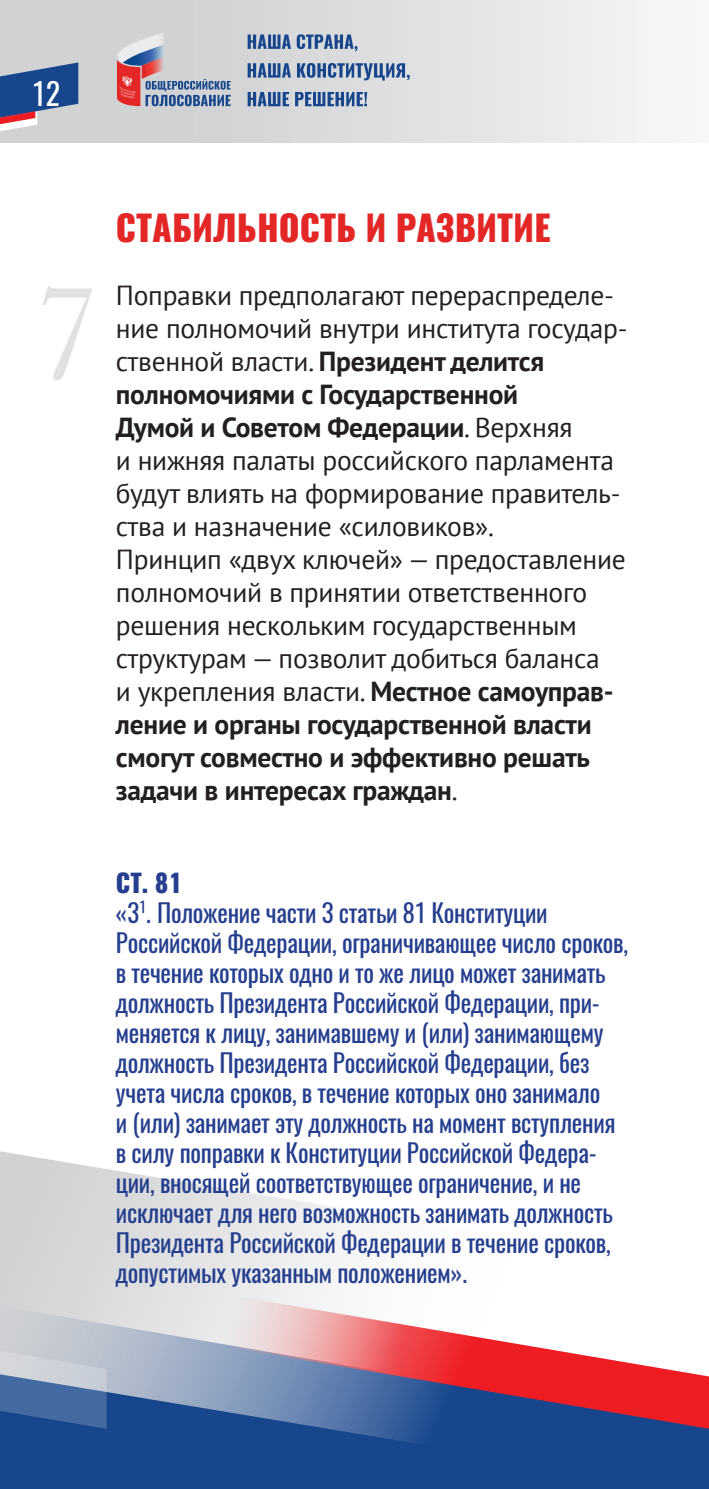
<style>
.page{position:relative;width:709px;height:1489px;background:#fff}
.page>*{position:absolute;margin:0;border:0;box-sizing:border-box;transform-origin:0 0}
.t1{font:140px "Baskerville";color:#e0e1e3}
.t2{font:800 35px "Oswald";color:#e32726}
.t3{font:30px "Oswald";color:#fff}
.t4{font:27.5px/33px "PT Sans";letter-spacing:-.01em;color:#231f20}
.t5{font:25px/30px "Oswald";letter-spacing:-.01em;color:#253f8e}
.s1{font-weight:700}
.s2{font-weight:800}
</style>
<div class="page">
<svg style="left:0;top:1151px;width:709px;height:337px"></svg>
<svg style="left:0;top:1343px;width:107px;height:87px;background:#7b93b7"></svg>
<img style="left:0;top:0;width:662px;height:142px">
<svg style="left:0;top:62px;width:78px;height:64px;background:#5373a4"></svg>
<img style="left:0;top:125px;width:37px;height:14px">
<img style="left:0;top:103px;width:37px;height:22px">
<img style="left:0;top:126px;width:35px;height:6px">
<img style="left:0;top:111px;width:35px;height:15px">
<svg style="left:248px;top:35px;width:43px;height:14px"></svg>
<svg style="left:297px;top:34px;width:60px;height:17px"></svg>
<svg style="left:248px;top:63px;width:43px;height:15px"></svg>
<svg style="left:297px;top:63px;width:112px;height:18px;background:#7f96b8"></svg>
<svg style="left:248px;top:92px;width:41px;height:14px"></svg>
<svg style="left:295px;top:92px;width:72px;height:14px"></svg>
<svg style="left:117px;top:29px;width:114px;height:77px;background:#b8a9b6"></svg>
<p class="t3" style="left:32px;top:73px;width:30px">12</p>
<h1 class="t1" style="left:32px;top:243px;width:71px">7</h1>
<h2 class="t2" style="left:116px;top:203px;width:436px">СТАБИЛЬНОСТЬ И РАЗВИТИЕ</h2>
<p class="t4" style="left:116px;top:278px;width:513px">Поправки предполагают перераспределе&shy;ние полномочий внутри института государ&shy;ственной власти. <span class="s1">Президент делится полномочиями с Государственной<br>Думой и Советом Федерации</span>. Верхняя<br>и нижняя палаты российского парламента будут влиять на формирование правитель&shy;ства и назначение «силовиков».<br>Принцип «двух ключей» — предоставление полномочий в принятии ответственного решения нескольким государственным структурам — позволит добиться баланса<br>и укрепления власти. <span class="s1">Местное самоуправ&shy;ление и органы государственной власти смогут совместно и эффективно решать задачи в интересах граждан</span>.</p>
<p class="t5" style="left:116px;top:868px;width:513px"><span class="s2">СТ. 81<br></span>«3<sup>1</sup>. Положение части 3 статьи 81 Конституции Российской Федерации, ограничивающее число сроков, в течение которых одно и то же лицо может занимать должность Президента Российской Федерации, при&shy;меняется к лицу, занимавшему и (или) занимающему должность Президента Российской Федерации, без учета числа сроков, в течение которых оно занимало<br>и (или) занимает эту должность на момент вступления в силу поправки к Конституции Российской Федера&shy;ции, вносящей соответствующее ограничение, и не исключает для него возможность занимать должность Президента Российской Федерации в течение сроков, допустимых указанным положением».</p>
</div>
